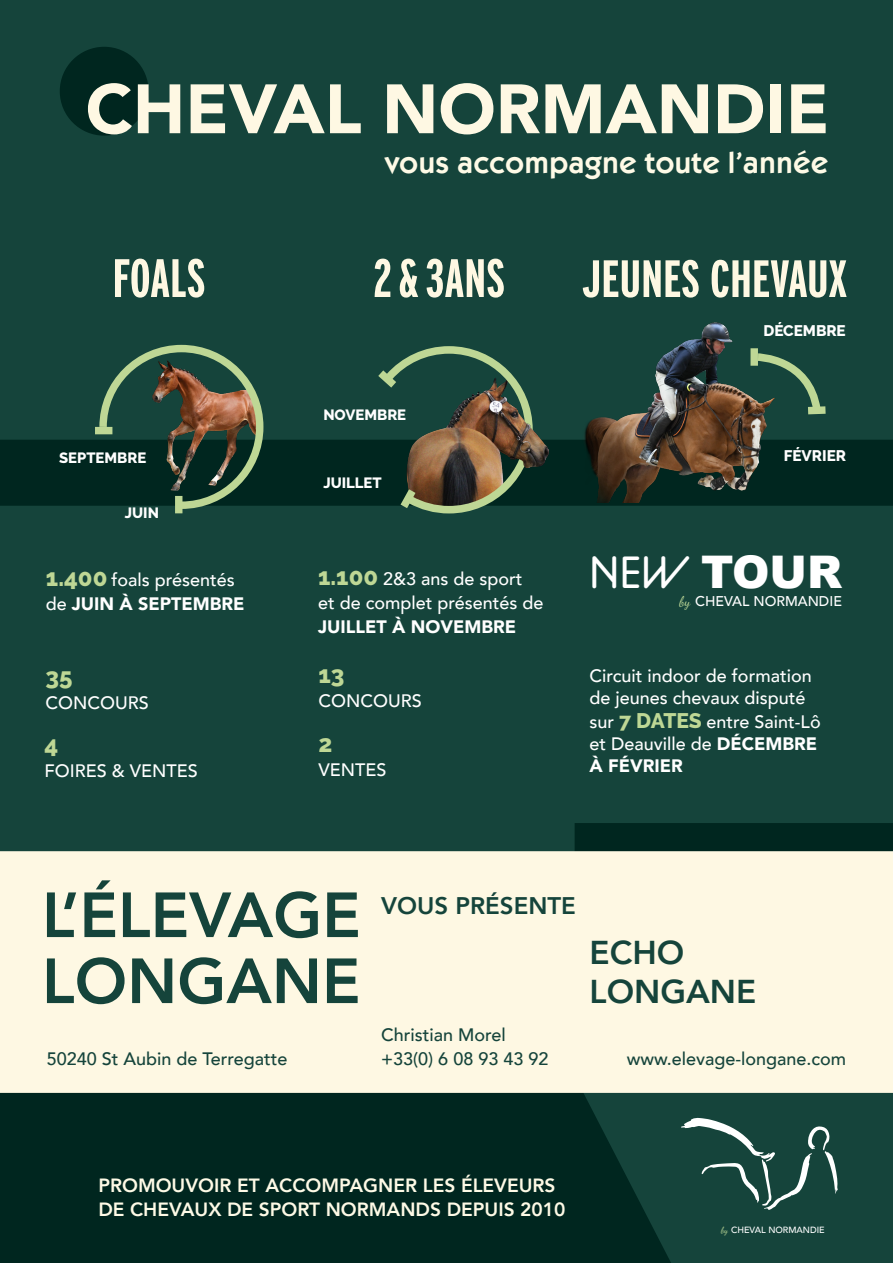
<style>
.page{position:relative;width:893px;height:1263px;background:#15443b}
.page>*{position:absolute;margin:0;border:0;box-sizing:border-box;transform-origin:0 0}
.t1{font:900 69px "Avenir";color:#fef8e3}
.t2{font:800 63px "Avenir";color:#15443b}
.t3{font:700 54px "Interstate Compressed";color:#fef8e3}
.t4{font:700 52.35px "Interstate Compressed";color:#fef8e3}
.t5{font:900 45px "Arial";color:#fff}
.t6{font:800 33px/39px "Avenir";color:#15443b}
.t7{font:600 31.35px "Kabel EF";color:#fefae6}
.t8{font:800 24px "Avenir";color:#15443b}
.t9{font:800 24px "Raleway";color:#bed795}
.t10{font:800 19.2px/24px "Avenir";color:#fefae6}
.t11{font:500 18px/24px "Avenir";color:#fff}
.t12{font:500 18px "Avenir";color:#15443b}
.t13{font:900 18px "Avenir";color:#fff}
.t14{font:800 15.3px "Raleway";letter-spacing:-.005em;color:#fff}
.t15{font:800 14.85px "Raleway";color:#fff}
.t16{font:500 14.1px "Avenir";color:#fff}
.t17{font:500 9px "Avenir";color:#fff}
.s1{font-family:"Raleway";font-weight:800;font-size:24px;color:#bed795}
.s2{font-weight:500}
.s3{font-weight:900}
.s4{font-family:"BC Alphapipe RB";font-weight:400}
.s5{font-family:"Dancing Script";font-weight:400;color:#bdd897}
.s6{font-family:"Raleway";font-weight:800;font-size:21px;color:#bed795}
</style>
<div class="page">
<div style="left:0;top:1093px;width:671px;height:170px;background:#00261f"></div>
<div style="left:575px;top:823px;width:318px;height:28px;background:#00261f"></div>
<div style="left:0;top:851px;width:893px;height:242px;background:#fef8e3"></div>
<div style="left:0;top:440px;width:893px;height:66px;background:#00261f"></div>
<svg style="left:779px;top:357px;width:47px;height:58px"></svg>
<svg style="left:378px;top:346px;width:155px;height:168px"></svg>
<svg style="left:96px;top:344px;width:168px;height:169px"></svg>
<div style="left:95px;top:427px;width:17px;height:7px;background:#bed795"></div>
<div style="left:175px;top:496px;width:7px;height:17px;background:#bed795"></div>
<div style="left:60px;top:47px;width:89px;height:89px;background:#00261f;border-radius:50%"></div>
<svg style="left:681px;top:1118px;width:157px;height:92px"></svg>
<img style="left:583px;top:322px;width:196px;height:181px">
<img style="left:509px;top:421px;width:40px;height:47px">
<p class="t1" style="left:86px;top:50px;width:745px">CHEVAL NORMANDIE</p>
<p class="t7" style="left:385px;top:144px;width:445px">vous accompagne toute l’année</p>
<p class="t3" style="left:113px;top:248px;width:94px">FOALS</p>
<p class="t3" style="left:373px;top:248px;width:133px">2&amp;3ANS</p>
<p class="t4" style="left:582px;top:250px;width:266px">JEUNES CHEVAUX</p>
<p class="t14" style="left:763px;top:321px;width:84px">DÉCEMBRE</p>
<p class="t15" style="left:323px;top:407px;width:84px">NOVEMBRE</p>
<p class="t15" style="left:59px;top:449px;width:89px">SEPTEMBRE</p>
<p class="t14" style="left:784px;top:447px;width:64px">FÉVRIER</p>
<p class="t15" style="left:323px;top:474px;width:60px">JUILLET</p>
<p class="t15" style="left:125px;top:504px;width:36px">JUIN</p>
<p class="t11" style="left:46px;top:566px;width:191px"><span class="s1">1.400</span> foals présentés</p>
<p class="t13" style="left:46px;top:588px;width:200px"><span class="s2">de</span> JUIN À SEPTEMBRE</p>
<p class="t11" style="left:318px;top:566px;width:227px"><span class="s1">1.100</span> 2&amp;3 ans de sport et de complet présentés de<br><span class="s3">JUILLET À NOVEMBRE</span></p>
<p class="t5" style="left:590px;top:540px;width:254px"><span class="s4">NEW</span> TOUR</p>
<p class="t16" style="left:679px;top:589px;width:164px"><span class="s5">by</span> CHEVAL NORMANDIE</p>
<p class="t9" style="left:46px;top:662px;width:29px">35</p>
<p class="t11" style="left:46px;top:689px;width:105px">CONCOURS</p>
<p class="t9" style="left:45px;top:730px;width:15px">4</p>
<p class="t11" style="left:45px;top:757px;width:155px">FOIRES &amp; VENTES</p>
<p class="t9" style="left:318px;top:660px;width:28px">13</p>
<p class="t11" style="left:318px;top:687px;width:105px">CONCOURS</p>
<p class="t9" style="left:318px;top:730px;width:15px">2</p>
<p class="t11" style="left:318px;top:757px;width:70px">VENTES</p>
<p class="t11" style="left:590px;top:663px;width:224px">Circuit indoor de formation</p>
<p class="t11" style="left:590px;top:685px;width:217px">de jeunes chevaux disputé</p>
<p class="t11" style="left:590px;top:709px;width:233px">sur <span class="s6">7 DATES</span> entre Saint-Lô</p>
<p class="t11" style="left:590px;top:730px;width:229px">et Deauville de <span class="s3">DÉCEMBRE</span></p>
<p class="t13" style="left:590px;top:750px;width:95px">À FÉVRIER</p>
<p class="t2" style="left:42px;top:866px;width:320px">L’ÉLEVAGE</p>
<p class="t2" style="left:42px;top:932px;width:320px">LONGANE</p>
<p class="t8" style="left:381px;top:887px;width:196px">VOUS PRÉSENTE</p>
<p class="t6" style="left:590px;top:933px;width:168px">ECHO<br>LONGANE</p>
<p class="t12" style="left:381px;top:1019px;width:126px">Christian Morel</p>
<p class="t12" style="left:381px;top:1043px;width:169px">+33(0) 6 08 93 43 92</p>
<p class="t12" style="left:47px;top:1043px;width:242px">50240 St Aubin de Terregatte</p>
<p class="t12" style="left:627px;top:1043px;width:221px">www.elevage-longane.com</p>
<p class="t10" style="left:98px;top:1173px;width:469px">PROMOUVOIR ET ACCOMPAGNER LES ÉLEVEURS<br>DE CHEVAUX DE SPORT NORMANDS DEPUIS 2010</p>
<p class="t17" style="left:721px;top:1222px;width:105px"><span class="s5">by</span> CHEVAL NORMANDIE</p>
</div>
